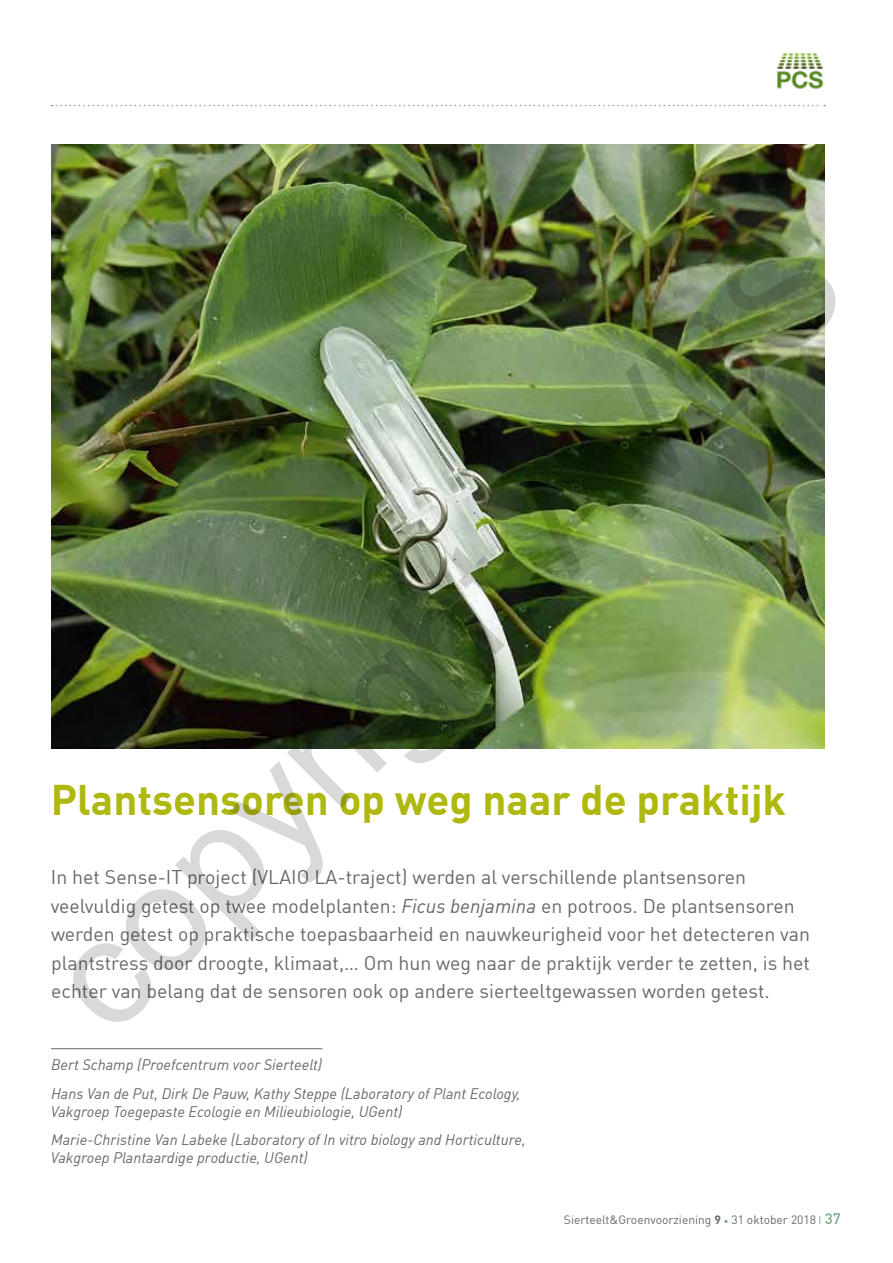
<style>
.page{position:relative;width:893px;height:1263px;background:#fff}
.page>*{position:absolute;margin:0;border:0;box-sizing:border-box;transform-origin:0 0}
.t1{font:150px "Arial";color:rgb(0 0 0/.15)}
.t2{font:700 42px "DIN Offc Pro";color:#afb80e}
.t3{font:19.5px/28.5px "DIN Offc Pro";color:#686867}
.t4{font:italic 15px/28.5px "DIN Offc Pro";color:#686867}
.t5{font:12px "DIN Offc Pro";color:#686867}
.s1{font-style:italic}
.s2{font-weight:700}
.s3{font-family:"Minion Pro";color:#73aa84}
.s4{font-weight:500;font-size:15px;color:#73aa84}
</style>
<div class="page">
<svg style="left:52px;top:105px;width:773px;height:1px"></svg>
<img style="left:777px;top:52px;width:47px;height:37px">
<img style="left:51px;top:145px;width:774px;height:603px">
<hr style="left:51px;top:1048px;width:271px;height:1px;background:#686867">
<h1 class="t1" style="left:4px;top:932px;width:1052px;rotate:-45deg">copyright AVBS</h1>
<h2 class="t2" style="left:51px;top:765px;width:737px">Plantsensoren op weg naar de praktijk</h2>
<p class="t3" style="left:51px;top:861px;width:761px">In het Sense-IT project (VLAIO LA-traject) werden al verschillende plantsensoren veelvuldig getest op twee modelplanten: <span class="s1">Ficus benjamina</span> en potroos. De plantsensoren werden getest op praktische toepasbaarheid en nauwkeurigheid voor het detecteren van plantstress door droogte, klimaat,… Om hun weg naar de praktijk verder te zetten, is het echter van belang dat de sensoren ook op andere sierteeltgewassen worden getest.</p>
<p class="t4" style="left:51px;top:1049px;width:471px">Bert Schamp (Proefcentrum voor Sierteelt)<br>Hans Van de Put, Dirk De Pauw, Kathy Steppe (Laboratory of Plant Ecology,</p>
<p class="t4" style="left:51px;top:1095px;width:476px">Vakgroep Toegepaste Ecologie en Milieubiologie, UGent)<br>Marie-Christine Van Labeke (Laboratory of In vitro biology and Horticulture,</p>
<p class="t4" style="left:51px;top:1142px;width:258px">Vakgroep Plantaardige productie, UGent)</p>
<p class="t5" style="left:564px;top:1210px;width:278px">Sierteelt&amp;Groenvoorziening <span class="s2">9</span> <span class="s3">•</span> 31 oktober 2018 <span class="s4">37</span></p>
</div>
